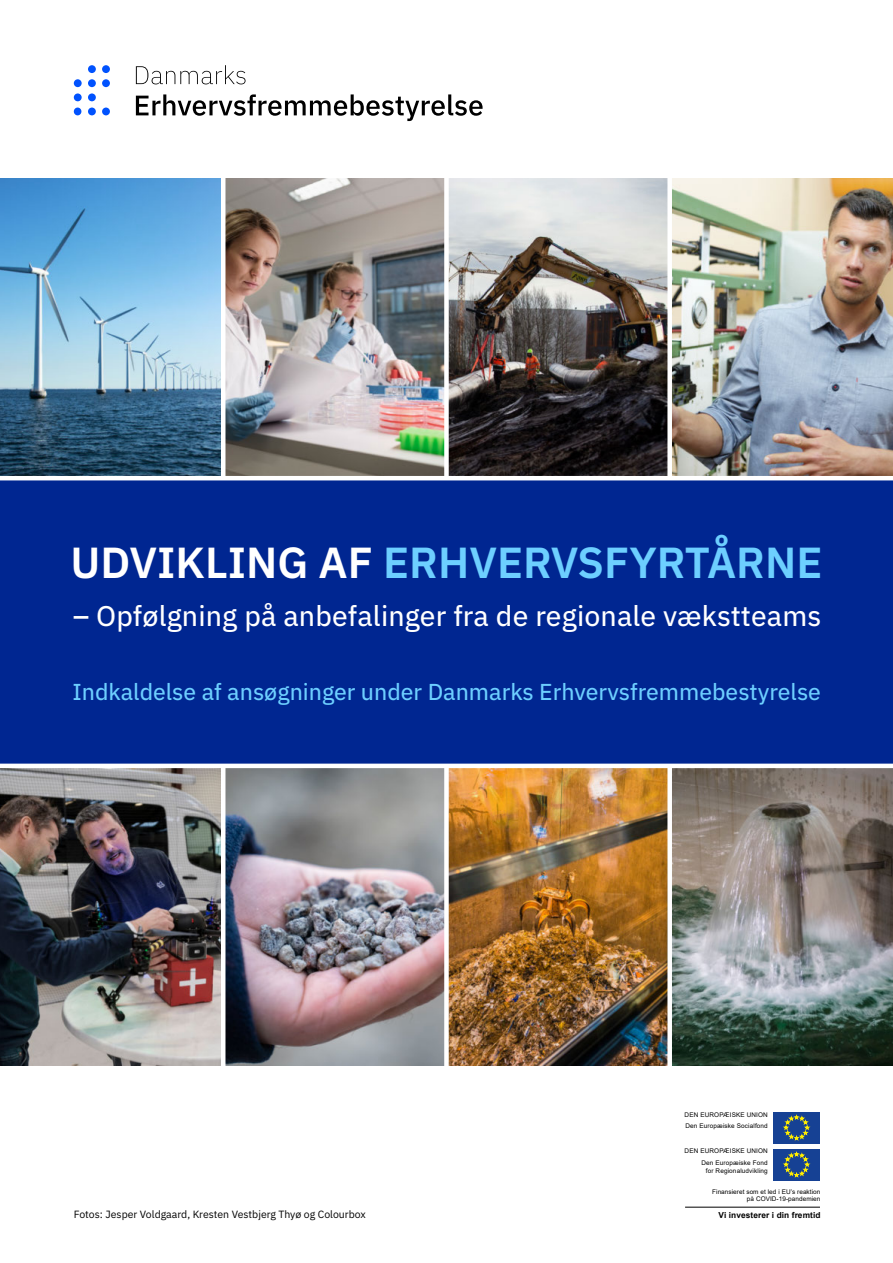
<style>
.page{position:relative;width:893px;height:1263px;background:#fff}
.page>*{position:absolute;margin:0;border:0;box-sizing:border-box;transform-origin:0 0}
.t1{font:600 43.5px "IBM Plex Sans";color:#6dcfff}
.t2{font:28.35px "IBM Plex Sans Text";letter-spacing:.005em;color:#fff}
.t3{font:23.1px "IBM Plex Sans Text";color:#6dcfff}
.t4{font:10.5px "IBM Plex Sans";color:#000}
.t5{font:700 8.25px "Arial";letter-spacing:.01em;color:#000}
.t6{font:6.45px/11.6px "Arial";letter-spacing:.02em;color:#000;text-align:right}
.s1{color:#fff}
.s2{font-family:"IBM Plex Sans";font-weight:500}
</style>
<div class="page">
<svg style="left:136px;top:94px;width:347px;height:27px"></svg>
<svg style="left:136px;top:65px;width:110px;height:19px"></svg>
<div style="left:88px;top:93px;width:8px;height:8px;background:#0052fe;border-radius:50%"></div>
<div style="left:74px;top:108px;width:7px;height:7px;background:#0052fe;border-radius:50%"></div>
<div style="left:88px;top:79px;width:8px;height:8px;background:#0052fe;border-radius:50%"></div>
<div style="left:74px;top:79px;width:8px;height:8px;background:#0052fe;border-radius:50%"></div>
<div style="left:74px;top:93px;width:8px;height:8px;background:#0052fe;border-radius:50%"></div>
<div style="left:102px;top:79px;width:8px;height:8px;background:#0052fe;border-radius:50%"></div>
<div style="left:88px;top:65px;width:8px;height:8px;background:#0052fe;border-radius:50%"></div>
<div style="left:102px;top:65px;width:8px;height:8px;background:#0052fe;border-radius:50%"></div>
<div style="left:88px;top:108px;width:8px;height:7px;background:#0052fe;border-radius:50%"></div>
<div style="left:102px;top:108px;width:8px;height:7px;background:#0052fe;border-radius:50%"></div>
<img style="left:0;top:178px;width:893px;height:296px">
<img style="left:0;top:770px;width:893px;height:296px">
<div style="left:444px;top:175px;width:5px;height:894px;background:#fff"></div>
<div style="left:667px;top:175px;width:5px;height:894px;background:#fff"></div>
<hr style="left:221px;top:175px;width:4px;height:894px;background:#fff">
<div style="left:0;top:474px;width:893px;height:296px;background:#002691"></div>
<div style="left:773px;top:1112px;width:47px;height:32px;background:#164194"></div>
<svg style="left:784px;top:1115px;width:25px;height:25px"></svg>
<div style="left:773px;top:1149px;width:47px;height:31px;background:#164194"></div>
<svg style="left:784px;top:1152px;width:25px;height:25px"></svg>
<hr style="left:685px;top:1207px;width:135px;height:1px;background:#000">
<p class="t1" style="left:70px;top:528px;width:754px"><span class="s1">UDVIKLING AF</span> ERHVERVSFYRTÅRNE</p>
<p class="t2" style="left:73px;top:594px;width:750px"><span class="s2">–</span> Opfølgning på anbefalinger fra de regionale vækstteams</p>
<p class="t3" style="left:72px;top:674px;width:750px">Indkaldelse af ansøgninger under Danmarks Erhvervsfremmebestyrelse</p>
<p class="t4" style="left:74px;top:1206px;width:294px">Fotos: Jesper Voldgaard, Kresten Vestbjerg Thyø og Colourbox</p>
<p class="t6" style="left:685px;top:1108px;width:85px;text-align:left">DEN EUROPÆISKE UNION<br>Den Europæiske Socialfond</p>
<p class="t6" style="left:685px;top:1145px;width:85px">DEN EUROPÆISKE UNION<br>Den Europæiske Fond</p>
<p class="t6" style="left:706px;top:1164px;width:63px">for Regionaludvikling</p>
<p class="t6" style="left:712px;top:1187px;width:110px;line-height:7.6px">Finansieret som et led i EU’s reaktion på COVID-19-pandemien</p>
<p class="t5" style="left:719px;top:1210px;width:103px">Vi investerer i din fremtid</p>
</div>
